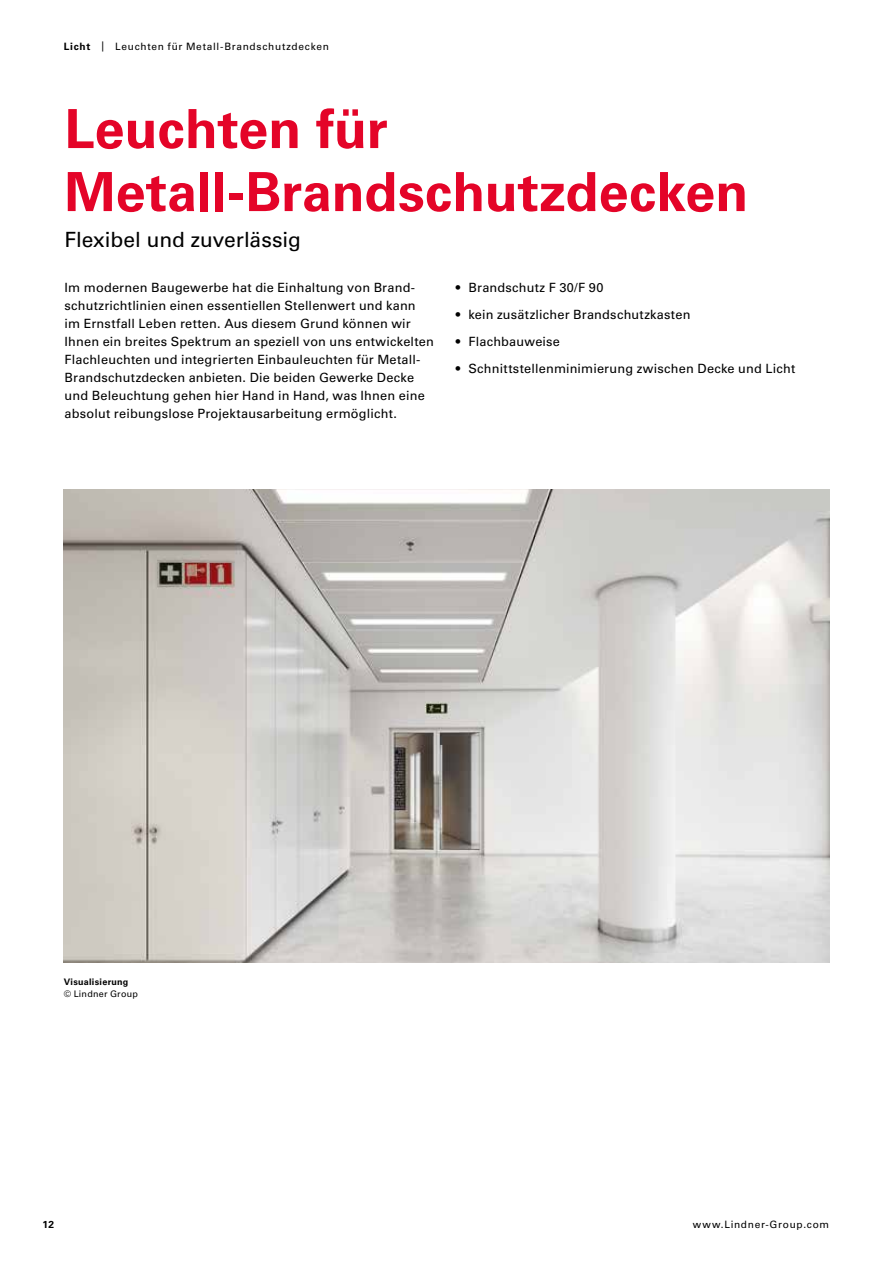
<style>
.page{position:relative;width:893px;height:1263px;background:#fff}
.page>*{position:absolute;margin:0;border:0;box-sizing:border-box;transform-origin:0 0}
.t1{font:700 54px/63px "Univers LT Pro 65";color:#e40428}
.t2{font:21px "Univers LT Pro 55 Roman";letter-spacing:-.005em;color:#000}
.t3{font:12.75px/18px "Univers LT Pro 55 Roman";letter-spacing:.015em;color:#000}
.t4{font:10.2px "Univers LT Pro 55 Roman";letter-spacing:.07em;color:#000}
.t5{font:700 10.2px "Univers LT Pro 65";color:#000}
.t6{font:700 9px "Univers LT Pro 65";letter-spacing:.03em;color:#000}
.t7{font:9px "Univers LT Pro 55 Roman";letter-spacing:.025em;color:#000}
.s1{font-family:"Univers LT Pro 65";font-weight:700}
</style>
<div class="page">
<img style="left:64px;top:489px;width:765px;height:474px">
<p class="t4" style="left:64px;top:39px;width:267px"><span class="s1">Licht</span> | Leuchten für Metall-Brandschutzdecken</p>
<h1 class="t1" style="left:65px;top:95px;width:685px">Leuchten für<br>Metall-Brandschutzdecken</h1>
<h2 class="t2" style="left:65px;top:225px;width:238px">Flexibel und zuverlässig</h2>
<p class="t3" style="left:65px;top:278px;width:371px">Im modernen Baugewerbe hat die Einhaltung von Brand&shy;schutzrichtlinien einen essentiellen Stellenwert und kann im Ernstfall Leben retten. Aus diesem Grund können wir Ihnen ein breites Spektrum an speziell von uns entwickelten Flachleuchten und integrierten Einbauleuchten für Metall-Brandschutzdecken anbieten. Die beiden Gewerke Decke und Beleuchtung gehen hier Hand in Hand, was Ihnen eine absolut reibungslose Projektausarbeitung ermöglicht.</p>
<p class="t3" style="left:456px;top:278px;width:149px">• Brandschutz F 30/F 90</p>
<p class="t3" style="left:456px;top:305px;width:236px">• kein zusätzlicher Brandschutzkasten</p>
<p class="t3" style="left:456px;top:332px;width:106px">• Flachbauweise</p>
<p class="t3" style="left:456px;top:359px;width:341px">• Schnittstellenminimierung zwischen Decke und Licht</p>
<p class="t6" style="left:64px;top:976px;width:66px">Visualisierung</p>
<p class="t7" style="left:64px;top:988px;width:76px">© Lindner Group</p>
<p class="t5" style="left:43px;top:1217px;width:13px">12</p>
<p class="t4" style="left:693px;top:1217px;width:138px">www.Lindner-Group.com</p>
</div>
